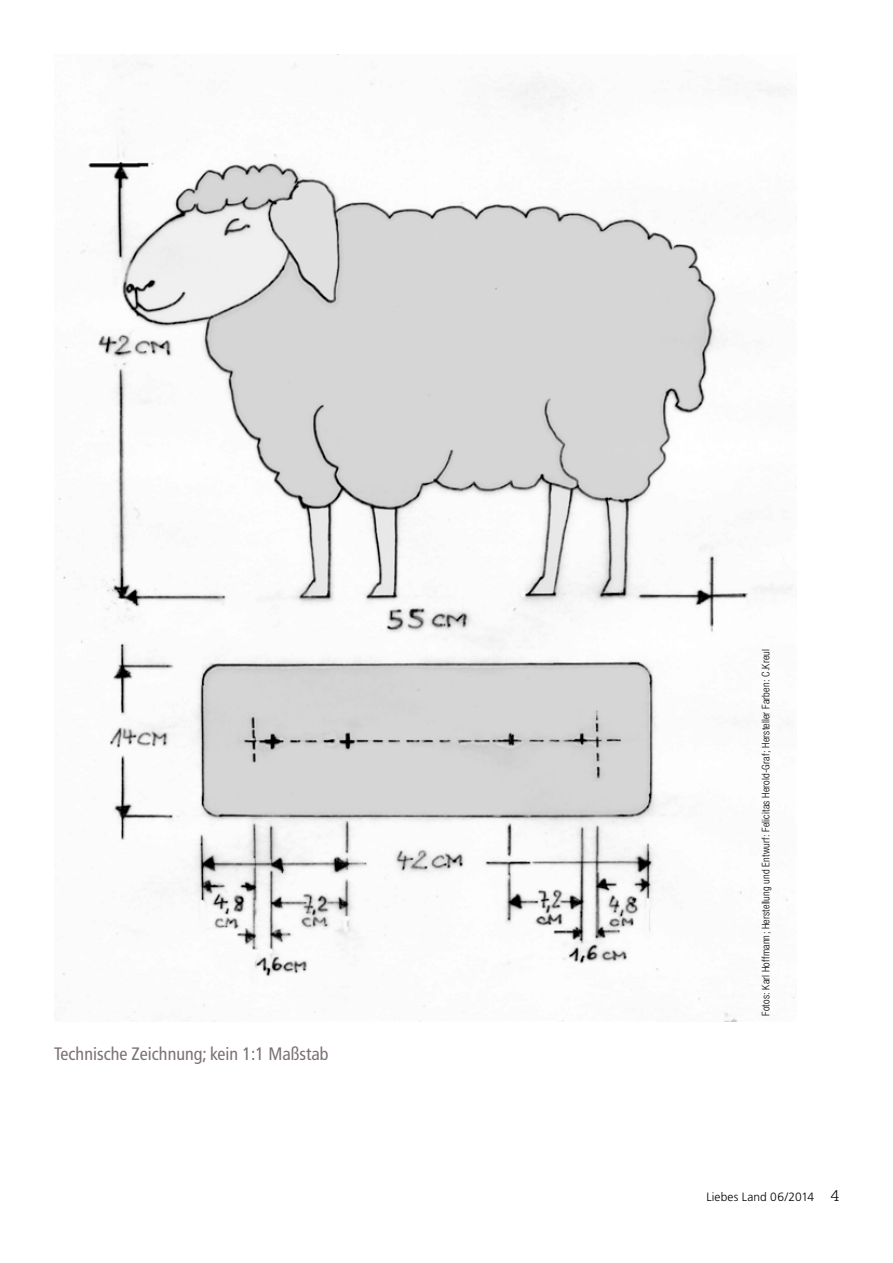
<style>
.page{position:relative;width:893px;height:1263px;background:#fff}
.page>*{position:absolute;margin:0;border:0;box-sizing:border-box;transform-origin:0 0}
.t1{font:condensed 18px "Frutiger";color:#7c7176}
.t2{font:300 12px "Frutiger";letter-spacing:.01em;color:#000}
.t3{font:300 condensed 10.5px "Helvetica Neue";letter-spacing:.015em;color:#000}
.s1{font-family:"Serifa";font-size:16.5px}
</style>
<div class="page">
<img style="left:56px;top:54px;width:740px;height:967px">
<h1 class="t1" style="left:54px;top:1043px;width:276px">Technische Zeichnung; kein 1:1 Maßstab</h1>
<p class="t3" style="left:760px;top:1016px;width:368px;rotate:-90deg">Fotos: Karl Hoffmann; Herstellung und Entwurf: Felicitas Herold-Graf; Hersteller Farben: C.Kreul</p>
<p class="t2" style="left:706px;top:1190px;width:134px">Liebes Land 06/2014 <span class="s1">4</span></p>
</div>
